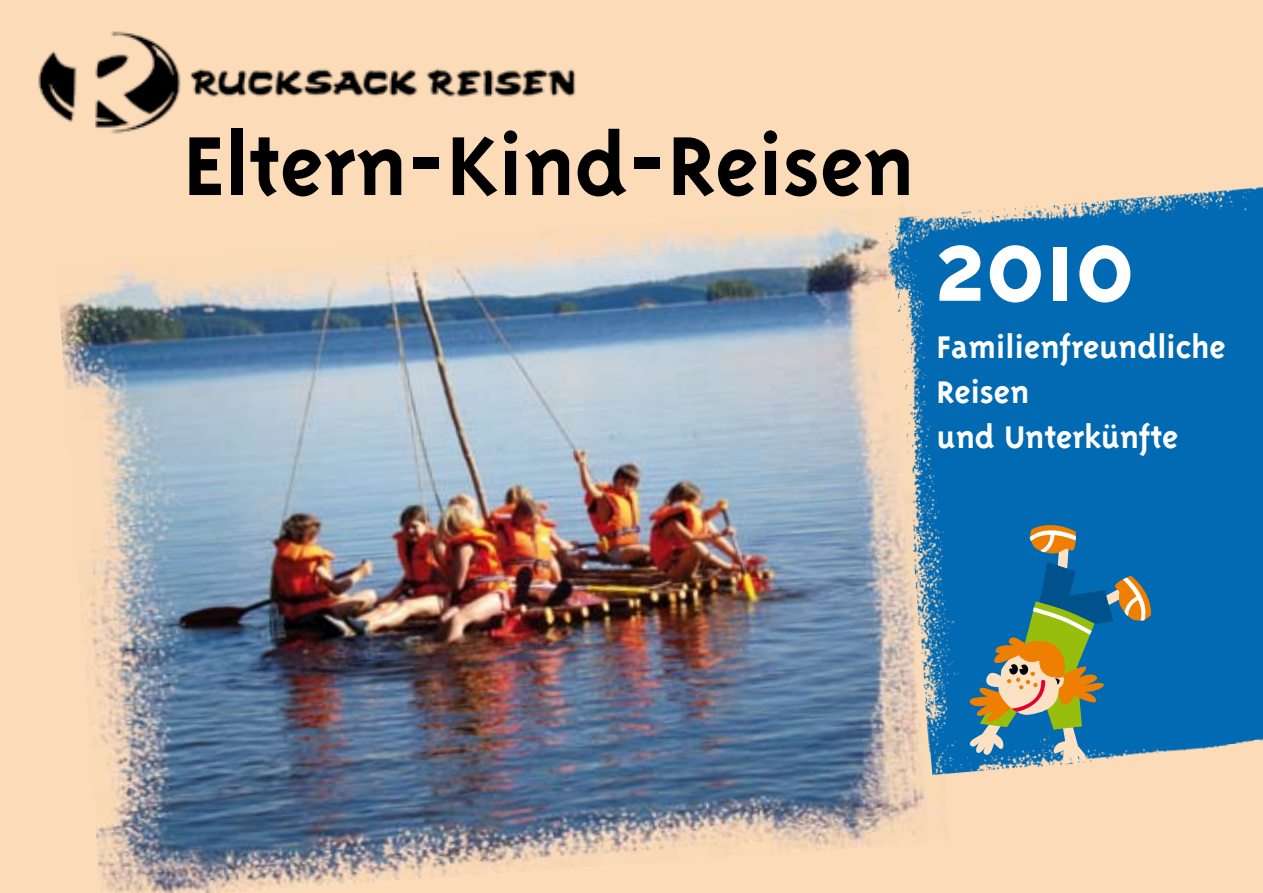
<style>
.page{position:relative;width:1263px;height:893px;background:#fcdbb8}
.page>*{position:absolute;margin:0;border:0;box-sizing:border-box;transform-origin:0 0}
.t1{font:700 117px "Triplex";color:#fff}
.t2{font:700 96px "Triplex";color:#000}
.t3{font:700 36px/45px "Triplex";color:#fff}
</style>
<div class="page">
<img style="left:59px;top:219px;width:867px;height:674px">
<img style="left:879px;top:187px;width:384px;height:596px">
<svg style="left:965px;top:518px;width:189px;height:249px;background:#457f93"></svg>
<img style="left:38px;top:31px;width:538px;height:103px">
<h2 class="t2" style="left:184px;top:111px;width:732px">Eltern-Kind-Reisen</h2>
<h1 class="t1" style="left:934px;top:198px;width:202px">2010</h1>
<p class="t3" style="left:937px;top:324px;width:290px">Familienfreundliche<br>Reisen<br>und Unterkünfte</p>
</div>
